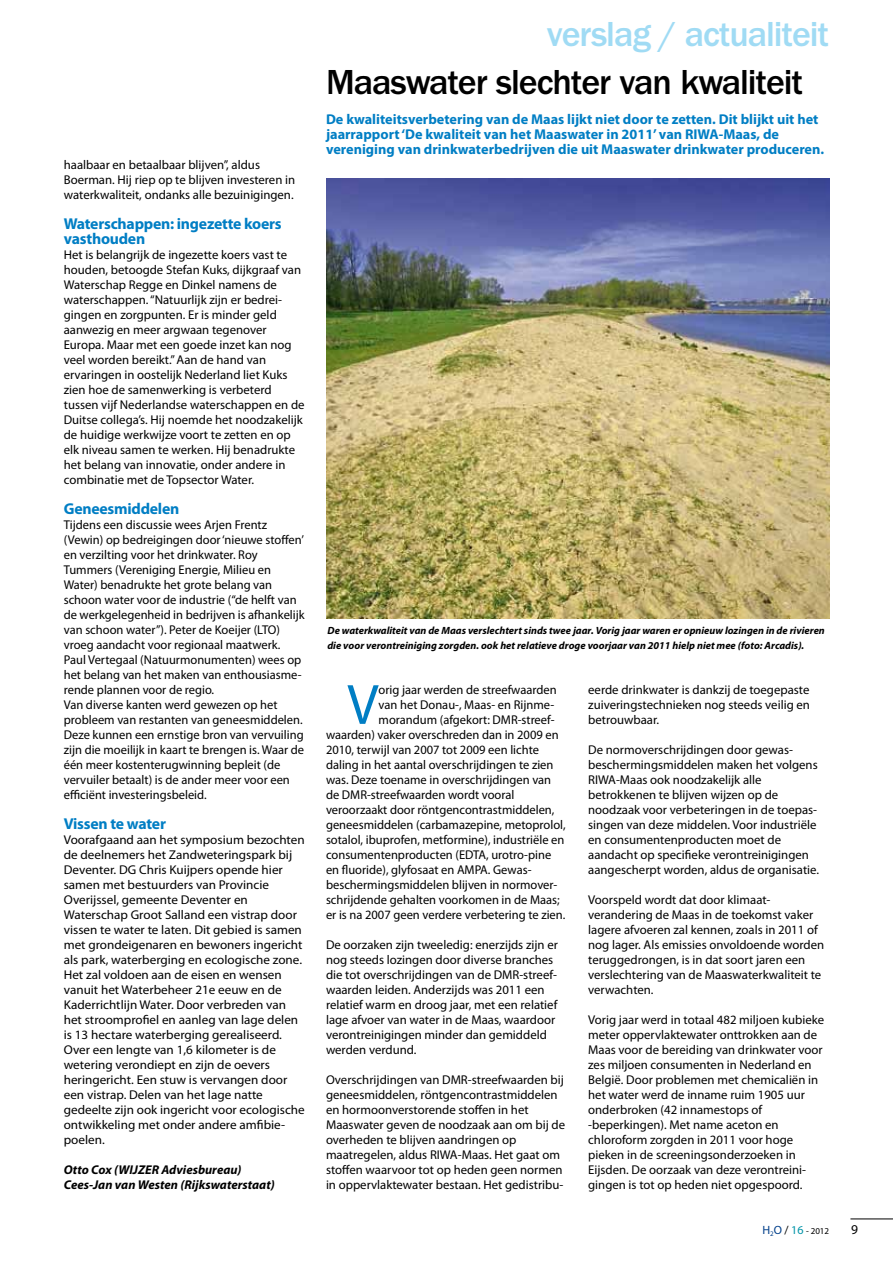
<style>
.page{position:relative;width:893px;height:1263px;background:#fff}
.page>*{position:absolute;margin:0;border:0;box-sizing:border-box;transform-origin:0 0}
.t1{font:57.3px "Myriad Pro";color:#007ec4}
.t2{font:500 36px "ITC Franklin Gothic Std";letter-spacing:-.03em;color:#000}
.t3{font:500 36px "ITC Franklin Gothic Std";letter-spacing:-.03em;color:#a0dbf4}
.t4{font:700 15.75px/15px "Myriad Pro";letter-spacing:-.015em;color:#007ec4}
.t5{font:700 14.25px/15px "Myriad Pro";color:#007ec4}
.t6{font:13.5px "Myriad Pro";color:#000}
.t7{font:12.75px/15px "Myriad Pro";color:#000}
.t8{font:italic 700 12.75px/15px "Myriad Pro";color:#000}
.t9{font:italic 700 10.5px/15px "Myriad Pro";color:#000}
.t10{font:9px "Myriad Pro";color:#000}
.s1{font-size:12px;color:#003f8a}
.s2{font-size:12px}
.s3{font-size:12px;color:#0094a8}
</style>
<div class="page">
<hr style="left:850px;top:1219px;width:43px;height:1px;background:#000">
<img style="left:326px;top:179px;width:503px;height:440px">
<p class="t7" style="left:64px;top:157px;width:233px">haalbaar en betaalbaar blijven”, aldus<br>Boerman. H ij riep op te blijven investeren in waterkwaliteit, ondanks alle bezuinigingen.</p>
<p class="t4" style="left:64px;top:216px;width:219px">Waterschappen: ingezette koers vasthouden</p>
<p class="t7" style="left:64px;top:247px;width:242px">Het is belangrijk de ingezette koers vast te houden, betoogde Stefan Kuks, dijkgraaf van Waterschap Regge en Dinkel namens de waterschappen. “Natuurlijk zijn er bedrei&shy;gingen en zorgpunten. Er is minder geld aanwezig en meer argwaan tegenover Europa. Maar met een goede inzet kan nog veel worden bereikt.” Aan de hand van ervaringen in oostelijk Nederland liet Kuks zien hoe de samenwerking is verbeterd tussen vijf Nederlandse waterschappen en de Duitse collega’s. H ij noemde het noodzakelijk de huidige werkwijze voort te zetten en op elk niveau samen te werken. H ij benadrukte het belang van innovatie, onder andere in combinatie met de Topsector Water.</p>
<p class="t4" style="left:64px;top:501px;width:117px">Geneesmiddelen</p>
<p class="t7" style="left:64px;top:517px;width:242px">Tijdens een discussie wees Arjen Frentz (Vewin) op bedreigingen door ‘nieuwe stoffen’ en verzilting voor het drinkwater. Roy Tummers (Vereniging Energie, Milieu en Water) benadrukte het grote belang van schoon water voor de industrie (“de helft van de werkgelegenheid in bedrijven is afhankelijk van schoon water”). Peter de Koeijer (LTO) vroeg aandacht voor regionaal maatwerk.<br>Paul Vertegaal (Natuurmonumenten) wees op het belang van het maken van enthousiasme&shy;rende plannen voor de regio.<br>Van diverse kanten werd gewezen op het probleem van restanten van geneesmiddelen.<br>Deze kunnen een ernstige bron van vervuiling zijn die moeilijk in kaart te brengen is. Waar de één meer kostenterugwinning bepleit (de vervuiler betaalt) is de ander meer voor een efficiënt investeringsbeleid.</p>
<p class="t4" style="left:64px;top:816px;width:104px">Vissen te water</p>
<p class="t7" style="left:64px;top:832px;width:242px">Voorafgaand aan het symposium bezochten de deelnemers het Zandweteringspark bij Deventer. DG Chris Kuijpers opende hier samen met bestuurders van Provincie Overijssel, gemeente Deventer en Waterschap Groot Salland een vistrap door vissen te water te laten. Dit gebied is samen met grondeigenaren en bewoners ingericht als park, waterberging en ecologische zone.<br>Het zal voldoen aan de eisen en wensen vanuit het Waterbeheer 21e eeuw en de Kaderrichtlijn Water. Door verbreden van het stroomprofiel en aanleg van lage delen is 13 hectare waterberging gerealiseerd.<br>Over een lengte van 1,6 kilometer is de wetering verondiept en zijn de oevers heringericht. Een stuw is vervangen door een vistrap. Delen van het lage natte gedeelte zijn ook ingericht voor ecologische ontwikkeling met onder andere amfibie&shy;poelen.</p>
<p class="t8" style="left:64px;top:1162px;width:212px">Otto Cox (WIJZER Adviesbureau)<br>Cees-Jan van Westen (Rijkswaterstaat)</p>
<h2 class="t3" style="left:547px;top:14px;width:284px">verslag / actualiteit</h2>
<h2 class="t2" style="left:326px;top:62px;width:479px">Maaswater slechter van kwaliteit</h2>
<p class="t5" style="left:326px;top:112px;width:500px">De kwaliteitsverbetering van de Maas lijkt niet door te zetten. Dit blijkt uit het jaarrapport ‘De kwaliteit van het Maaswater in 2011’ van RIWA-Maas, de vereniging van drinkwaterbedrijven die uit Maaswater drinkwater produceren.</p>
<p class="t9" style="left:327px;top:623px;width:499px">De waterkwaliteit van de Maas verslechtert sinds twee jaar. Vorig jaar waren er opnieuw lozingen in de rivieren die voor verontreiniging zorgden. ook het relatieve droge voorjaar van 2011 hielp niet mee (foto: Arcadis).</p>
<h1 class="t1" style="left:347px;top:673px;width:33px">V</h1>
<p class="t7" style="left:379px;top:682px;width:180px">orig jaar werden de streefwaarden</p>
<p class="t7" style="left:379px;top:697px;width:177px">van het Donau-, Maas- en Rijnme-</p>
<p class="t7" style="left:379px;top:712px;width:178px">morandum (afgekort: DMR-streef-</p>
<p class="t7" style="left:326px;top:727px;width:234px">waarden) vaker overschreden dan in 2009 en</p>
<p class="t7" style="left:326px;top:742px;width:214px">2010, terwijl van 2007 tot 2009 een lichte</p>
<p class="t7" style="left:326px;top:757px;width:229px">daling in het aantal overschrijdingen te zien</p>
<p class="t7" style="left:326px;top:772px;width:227px">was. Deze toename in overschrijdingen van</p>
<p class="t7" style="left:326px;top:787px;width:190px">de DMR-streefwaarden wordt vooral</p>
<p class="t7" style="left:326px;top:802px;width:230px">veroorzaakt door röntgencontrastmiddelen,</p>
<p class="t7" style="left:326px;top:817px;width:241px">geneesmiddelen (carbamazepine, metoprolol,</p>
<p class="t7" style="left:326px;top:832px;width:240px">sotalol, ibuprofen, metformine), industriële en</p>
<p class="t7" style="left:326px;top:847px;width:227px">consumentenproducten (EDTA, urotro-pine</p>
<p class="t7" style="left:326px;top:862px;width:207px">en fluoride), glyfosaat en AMPA. Gewas-</p>
<p class="t7" style="left:326px;top:877px;width:233px">beschermingsmiddelen blijven in normover-</p>
<p class="t7" style="left:326px;top:892px;width:235px">schrijdende gehalten voorkomen in de Maas;</p>
<p class="t7" style="left:326px;top:907px;width:241px">er is na 2007 geen verdere verbetering te zien.</p>
<p class="t7" style="left:326px;top:937px;width:233px">De oorzaken zijn tweeledig: enerzijds zijn er nog steeds lozingen door diverse branches die tot overschrijdingen van de DMR-streef&shy;waarden leiden. Anderzijds was 2011 een relatief warm en droog jaar, met een relatief lage afvoer van water in de Maas, waardoor verontreinigingen minder dan gemiddeld werden verdund.</p>
<p class="t7" style="left:326px;top:1072px;width:241px">Overschrijdingen van DMR-streefwaarden bij geneesmiddelen, röntgencontrastmiddelen en hormoonverstorende stoffen in het Maaswater geven de noodzaak aan om bij de overheden te blijven aandringen op maatregelen, aldus RIWA</p>
<p class="t7" style="left:326px;top:1147px;width:239px;text-indent:132px">-Maas. Het gaat om stoffen waarvoor tot op heden geen normen in oppervlaktewater bestaan. Het gedistribu-</p>
<p class="t7" style="left:588px;top:682px;width:223px;text-align:justify">eerde drinkwater is dankzij de toegepaste zuiveringstechnieken nog steeds veilig en betrouwbaar.</p>
<p class="t7" style="left:588px;top:742px;width:231px">De normoverschrijdingen door gewas&shy;beschermingsmiddelen maken het volgens<br>RIWA</p>
<p class="t7" style="left:588px;top:772px;width:232px;text-indent:28px">-Maas ook noodzakelijk alle betrokkenen te blijven wijzen op de noodzaak voor verbeteringen in de toepas&shy;singen van deze middelen. Voor industriële en consumentenproducten moet de aandacht op specifieke verontreinigingen aangescherpt worden, aldus de organisatie.</p>
<p class="t7" style="left:588px;top:892px;width:238px">Voorspeld wordt dat door klimaat&shy;verandering de Maas in de toekomst vaker lagere afvoeren zal kennen, zoals in 2011 of nog lager. Als emissies onvoldoende worden teruggedrongen, is in dat soort jaren een verslechtering van de Maaswaterkwaliteit te verwachten.</p>
<p class="t7" style="left:588px;top:1012px;width:237px">Vorig jaar werd in totaal 482 miljoen kubieke meter oppervlaktewater onttrokken aan de Maas voor de bereiding van drinkwater voor zes miljoen consumenten in Nederland en België. Door problemen met chemicaliën in het water werd de inname ruim 1905 uur onderbroken (42 innamestops of -beperkingen). Met name aceton en chloroform zorgden in 2011 voor hoge pieken in de screeningsonderzoeken in Eijsden. De oorzaak van deze verontreini&shy;gingen is tot op heden niet opgespoord.</p>
<p class="t10" style="left:762px;top:1226px;width:68px"><span class="s1">H</span><sub>2</sub><span class="s1">O</span> <span class="s2">/</span> <span class="s3">16</span> - 2012</p>
<p class="t6" style="left:851px;top:1222px;width:8px">9</p>
</div>
